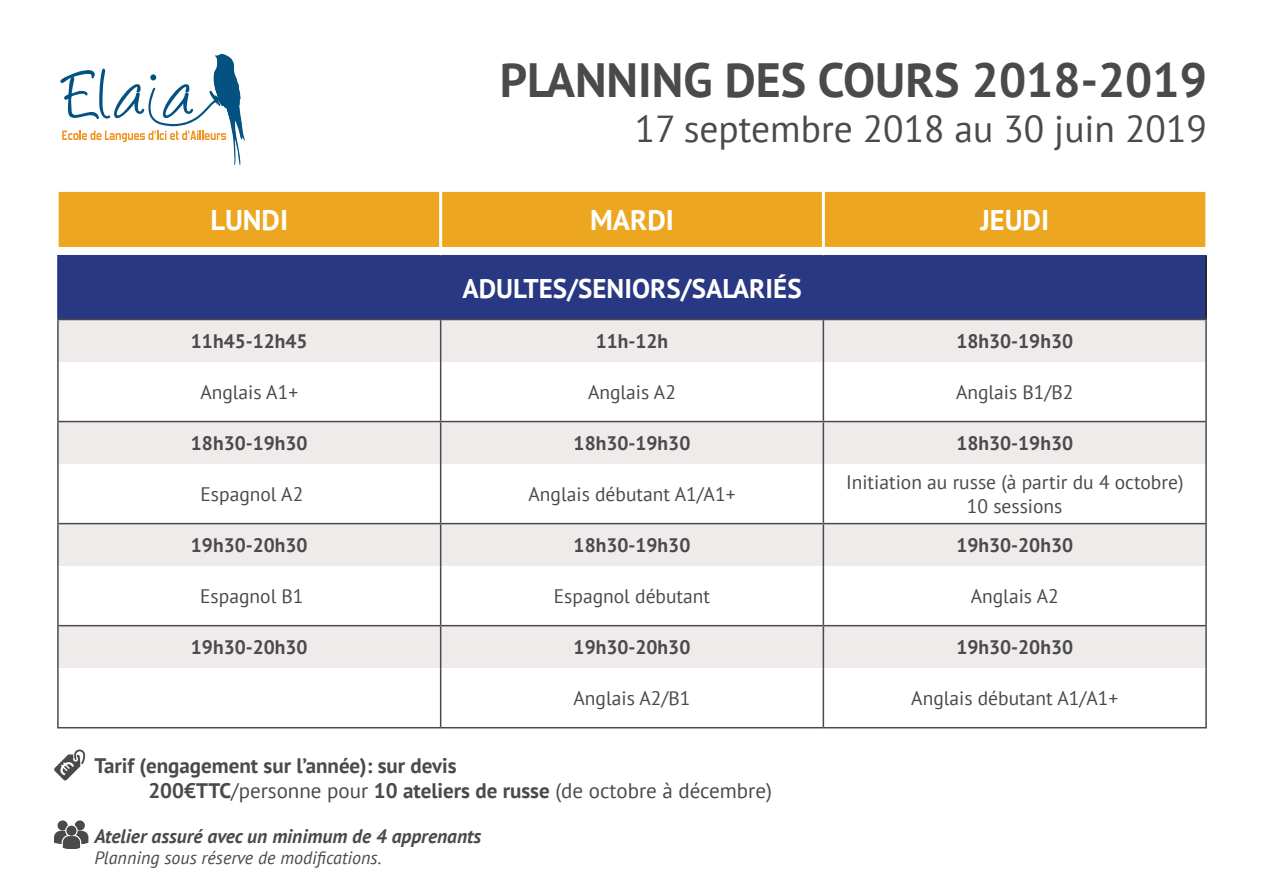
<style>
.page{position:relative;width:1263px;height:893px;background:#fff}
.page>*{position:absolute;margin:0;border:0;box-sizing:border-box;transform-origin:0 0}
.t1{font:700 48px "PT Sans";color:#4a4a4a}
.t2{font:37.5px "PT Sans";color:#4a4a4a}
.t3{font:700 28.5px "PT Sans";color:#fff}
.t4{font:700 27px "PT Sans";color:#fff}
.t5{font:21px "PT Sans";color:#4a4a4a}
.t6{font:700 21px "PT Sans";color:#4a4a4a}
.t7{font:19.5px "PT Sans";color:#4a4a4a}
.t8{font:700 19.5px "PT Sans";color:#4a4a4a}
.t9{font:italic 700 19.5px "PT Sans";color:#4a4a4a}
.t10{font:italic 18px "PT Sans";color:#4a4a4a}
.s1{font-weight:700}
</style>
<div class="page">
<div style="left:58px;top:256px;width:1148px;height:63px;background:#283882"></div>
<div style="left:59px;top:320px;width:1146px;height:42px;background:#eeebea"></div>
<svg style="left:59px;top:362px;width:1146px;height:365px"></svg>
<hr style="left:1205px;top:256px;width:2px;height:63px;background:#231f20">
<hr style="left:57px;top:255px;width:384px;height:1px;background:#283882">
<hr style="left:57px;top:256px;width:2px;height:63px;background:#283882">
<hr style="left:441px;top:255px;width:382px;height:1px;background:#283882">
<hr style="left:823px;top:255px;width:384px;height:1px;background:#283882">
<hr style="left:57px;top:319px;width:384px;height:1px;background:#4a4a4a">
<hr style="left:57px;top:320px;width:2px;height:42px;background:#4a4a4a">
<hr style="left:441px;top:319px;width:382px;height:1px;background:#4a4a4a">
<hr style="left:440px;top:320px;width:1px;height:42px;background:#4a4a4a">
<hr style="left:823px;top:319px;width:384px;height:1px;background:#4a4a4a">
<hr style="left:823px;top:320px;width:1px;height:42px;background:#4a4a4a">
<hr style="left:1205px;top:320px;width:2px;height:42px;background:#4a4a4a">
<hr style="left:57px;top:362px;width:2px;height:59px;background:#4a4a4a">
<hr style="left:440px;top:362px;width:1px;height:59px;background:#4a4a4a">
<hr style="left:823px;top:362px;width:1px;height:59px;background:#4a4a4a">
<hr style="left:1205px;top:362px;width:2px;height:59px;background:#4a4a4a">
<hr style="left:57px;top:421px;width:384px;height:1px;background:#4a4a4a">
<hr style="left:57px;top:422px;width:2px;height:42px;background:#4a4a4a">
<hr style="left:441px;top:421px;width:382px;height:1px;background:#4a4a4a">
<hr style="left:440px;top:422px;width:1px;height:42px;background:#4a4a4a">
<hr style="left:57px;top:464px;width:2px;height:59px;background:#4a4a4a">
<hr style="left:440px;top:464px;width:1px;height:59px;background:#4a4a4a">
<hr style="left:823px;top:523px;width:384px;height:1px;background:#4a4a4a">
<hr style="left:823px;top:524px;width:1px;height:42px;background:#4a4a4a">
<hr style="left:1205px;top:524px;width:2px;height:42px;background:#4a4a4a">
<hr style="left:823px;top:566px;width:1px;height:59px;background:#4a4a4a">
<hr style="left:1205px;top:566px;width:2px;height:59px;background:#4a4a4a">
<hr style="left:823px;top:625px;width:384px;height:1px;background:#4a4a4a">
<hr style="left:823px;top:626px;width:1px;height:42px;background:#4a4a4a">
<hr style="left:1205px;top:626px;width:2px;height:42px;background:#4a4a4a">
<hr style="left:823px;top:668px;width:1px;height:59px;background:#4a4a4a">
<hr style="left:1205px;top:668px;width:2px;height:59px;background:#4a4a4a">
<hr style="left:57px;top:523px;width:384px;height:1px;background:#4a4a4a">
<hr style="left:57px;top:524px;width:2px;height:42px;background:#4a4a4a">
<hr style="left:57px;top:625px;width:384px;height:1px;background:#4a4a4a">
<hr style="left:57px;top:626px;width:2px;height:42px;background:#4a4a4a">
<hr style="left:441px;top:523px;width:382px;height:1px;background:#4a4a4a">
<hr style="left:440px;top:524px;width:1px;height:42px;background:#4a4a4a">
<hr style="left:441px;top:625px;width:382px;height:1px;background:#4a4a4a">
<hr style="left:440px;top:626px;width:1px;height:42px;background:#4a4a4a">
<hr style="left:441px;top:727px;width:382px;height:1px;background:#4a4a4a">
<hr style="left:823px;top:421px;width:384px;height:1px;background:#4a4a4a">
<hr style="left:823px;top:422px;width:1px;height:42px;background:#4a4a4a">
<hr style="left:1205px;top:422px;width:2px;height:42px;background:#4a4a4a">
<hr style="left:823px;top:727px;width:384px;height:1px;background:#4a4a4a">
<hr style="left:57px;top:566px;width:2px;height:59px;background:#4a4a4a">
<hr style="left:440px;top:566px;width:1px;height:59px;background:#4a4a4a">
<hr style="left:57px;top:668px;width:2px;height:59px;background:#4a4a4a">
<hr style="left:440px;top:668px;width:1px;height:59px;background:#4a4a4a">
<hr style="left:57px;top:727px;width:384px;height:1px;background:#4a4a4a">
<hr style="left:823px;top:464px;width:1px;height:59px;background:#4a4a4a">
<hr style="left:1205px;top:464px;width:2px;height:59px;background:#4a4a4a">
<svg style="left:60px;top:54px;width:185px;height:111px"></svg>
<div style="left:59px;top:192px;width:1146px;height:55px;background:#eca61f"></div>
<hr style="left:439px;top:192px;width:3px;height:55px;background:#fff">
<hr style="left:822px;top:192px;width:3px;height:55px;background:#fff">
<svg style="left:54px;top:749px;width:31px;height:32px"></svg>
<svg style="left:54px;top:820px;width:34px;height:29px"></svg>
<p class="t1" style="left:500px;top:48px;width:709px">PLANNING DES COURS 2018-2019</p>
<p class="t2" style="left:635px;top:105px;width:573px">17 septembre 2018 au 30 juin 2019</p>
<p class="t3" style="left:210px;top:201px;width:79px">LUNDI</p>
<p class="t3" style="left:590px;top:201px;width:85px">MARDI</p>
<p class="t3" style="left:980px;top:201px;width:70px">JEUDI</p>
<p class="t4" style="left:462px;top:270px;width:341px">ADULTES/SENIORS/SALARIÉS</p>
<p class="t8" style="left:191px;top:328px;width:118px">11h45-12h45</p>
<p class="t8" style="left:596px;top:328px;width:74px">11h-12h</p>
<p class="t8" style="left:956px;top:328px;width:118px">18h30-19h30</p>
<p class="t7" style="left:200px;top:380px;width:99px">Anglais A1+</p>
<p class="t7" style="left:588px;top:380px;width:89px">Anglais A2</p>
<p class="t7" style="left:956px;top:380px;width:119px">Anglais B1/B2</p>
<p class="t8" style="left:191px;top:430px;width:118px">18h30-19h30</p>
<p class="t8" style="left:574px;top:430px;width:118px">18h30-19h30</p>
<p class="t8" style="left:956px;top:430px;width:118px">18h30-19h30</p>
<p class="t7" style="left:200px;top:482px;width:104px">Espagnol A2</p>
<p class="t7" style="left:528px;top:482px;width:208px">Anglais débutant A1/A1+</p>
<p class="t7" style="left:846px;top:470px;width:339px">Initiation au russe (à partir du 4 octobre)</p>
<p class="t7" style="left:967px;top:493px;width:97px">10 sessions</p>
<p class="t8" style="left:191px;top:532px;width:118px">19h30-20h30</p>
<p class="t8" style="left:574px;top:532px;width:118px">18h30-19h30</p>
<p class="t8" style="left:956px;top:532px;width:118px">19h30-20h30</p>
<p class="t7" style="left:200px;top:584px;width:105px">Espagnol B1</p>
<p class="t7" style="left:554px;top:584px;width:158px">Espagnol débutant</p>
<p class="t7" style="left:971px;top:584px;width:89px">Anglais A2</p>
<p class="t8" style="left:191px;top:634px;width:118px">19h30-20h30</p>
<p class="t8" style="left:574px;top:634px;width:118px">19h30-20h30</p>
<p class="t8" style="left:956px;top:634px;width:118px">19h30-20h30</p>
<p class="t7" style="left:574px;top:686px;width:118px">Anglais A2/B1</p>
<p class="t7" style="left:911px;top:686px;width:208px">Anglais débutant A1/A1+</p>
<p class="t6" style="left:94px;top:752px;width:364px">Tarif (engagement sur l’année): sur devis</p>
<p class="t5" style="left:148px;top:777px;width:625px"><span class="s1">200€TTC</span>/personne pour <span class="s1">10 ateliers de russe</span> (de octobre à décembre)</p>
<p class="t9" style="left:94px;top:823px;width:388px">Atelier assuré avec un minimum de 4 apprenants</p>
<p class="t10" style="left:94px;top:846px;width:289px">Planning sous réserve de modifications.</p>
</div>
